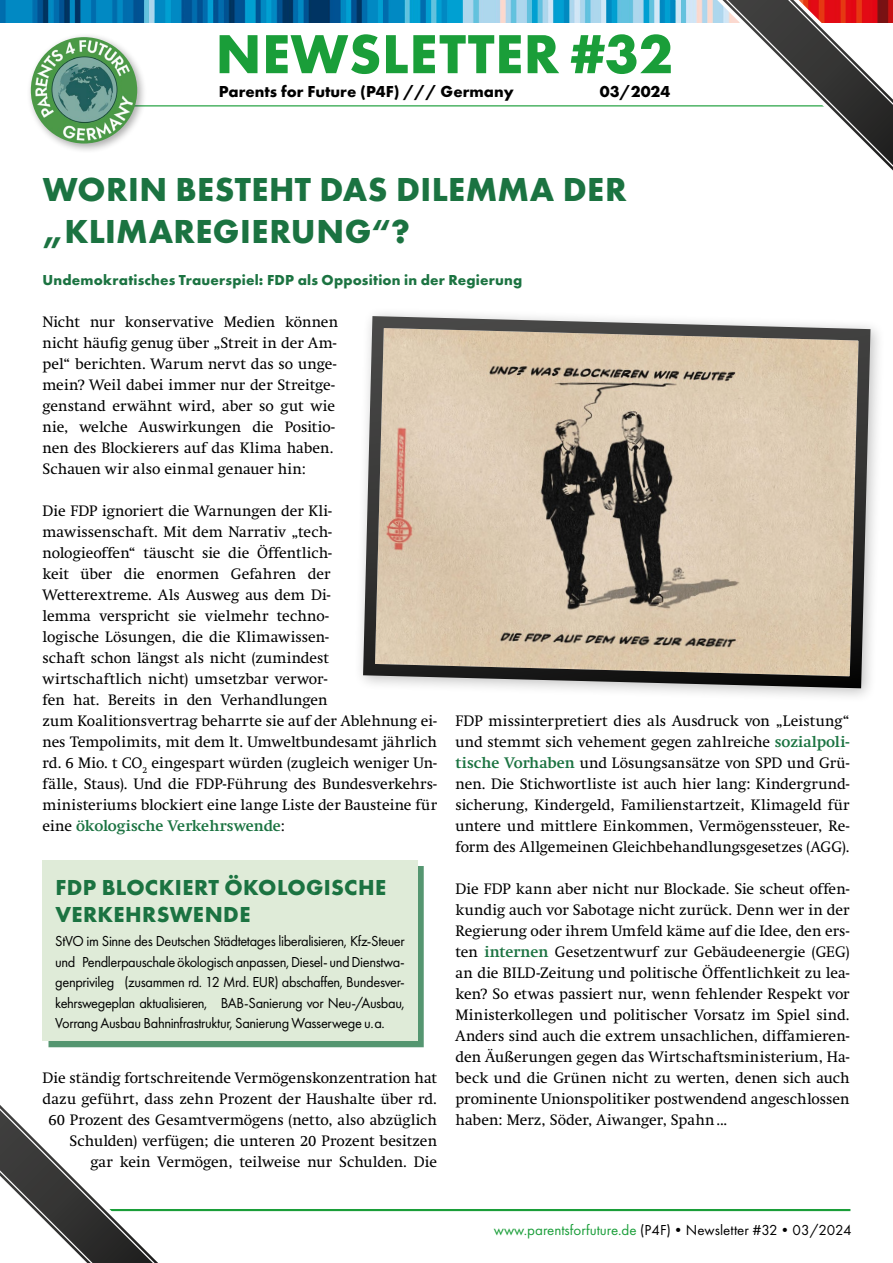
<style>
.page{position:relative;width:893px;height:1263px;background:#fff}
.page>*{position:absolute;margin:0;border:0;box-sizing:border-box;transform-origin:0 0}
.t1{font:700 57px "Futura PT";letter-spacing:.01em;color:#1a9e39}
.t2{font:700 34.5px/42px "Futura PT";letter-spacing:.015em;color:#1b7341}
.t3{font:700 22.5px/27px "Futura PT";letter-spacing:.015em;color:#1b7341}
.t4{font:700 16.5px "Futura PT";color:#000}
.t5{font:15px/21px "Swift";letter-spacing:.005em;color:#000}
.t6{font:15px/20.5px "Futura PT";letter-spacing:-.02em;color:#000;text-align:justify;scale:.96 1}
.t7{font:700 15px "Futura PT";letter-spacing:.015em;color:#1b7341}
.t8{font:15px "Futura PT";color:#000}
.s1{font-weight:700;color:#1b7341}
.s2{color:#1a9e39}
</style>
<div class="page">
<div style="left:48px;top:866px;width:376px;height:181px;background:#1b7341;opacity:.75"></div>
<div style="left:43px;top:860px;width:374px;height:181px;background:#dfebd8"></div>
<svg style="left:360px;top:313px;width:516px;height:381px;background:#bdaf9c"></svg>
<img style="left:0;top:0;width:660px;height:22px">
<hr style="left:43px;top:105px;width:807px;height:1px;background:#1a9e39">
<hr style="left:43px;top:1209px;width:807px;height:2px;background:#1a9e39">
<svg style="left:660px;top:0;width:10px;height:107px"></svg>
<svg style="left:670px;top:0;width:223px;height:171px"></svg>
<svg style="left:42px;top:1031px;width:181px;height:181px"></svg>
<svg style="left:0;top:1042px;width:212px;height:221px"></svg>
<div style="left:26px;top:33px;width:121px;height:121px;background:#000;opacity:.33"></div>
<img style="left:31px;top:37px;width:106px;height:107px;border-radius:53px">
<h1 class="t1" style="left:216px;top:17px;width:459px">NEWSLETTER #32</h1>
<p class="t4" style="left:219px;top:81px;width:296px">Parents for Future (P4F) /// Germany</p>
<p class="t4" style="left:600px;top:81px;width:72px">03/2024</p>
<h2 class="t2" style="left:43px;top:168px;width:586px">WORIN BESTEHT DAS DILEMMA DER „KLIMAREGIERUNG“?</h2>
<p class="t7" style="left:43px;top:270px;width:481px">Undemokratisches Trauerspiel: FDP als Opposition in der Regierung</p>
<p class="t5" style="left:43px;top:311px;width:297px">Nicht nur konservative Medien können nicht häufig genug über „Streit in der Am&shy;pel“ berichten. Warum nervt das so unge&shy;mein? Weil dabei immer nur der Streitge&shy;genstand erwähnt wird, aber so gut wie nie, welche Auswirkungen die Positio&shy;nen des Blockierers auf das Klima haben.<br>Schauen wir also einmal genauer hin:</p>
<p class="t5" style="left:43px;top:500px;width:396px">Die FDP ignoriert die Warnungen der Kli&shy;mawissenschaft. Mit dem Narrativ „tech-<br>nologieoffen“ täuscht sie die Öffentlich-<br>keit über die enormen Gefahren der Wetterextreme. Als Ausweg aus dem Di-<br>lemma verspricht sie vielmehr techno-<br>logische Lösungen, die die Klimawissen-<br>schaft schon längst als nicht (zumindest<br>wirtschaftlich nicht) umsetzbar verwor-<br>fen hat. Bereits in den Verhandlungen<br>zum Koalitionsvertrag beharrte sie auf der Ablehnung ei&shy;nes Tempolimits, mit dem lt. Umweltbundesamt jährlich rd. 6 Mio. t CO<sub>2</sub> eingespart würden (zugleich weniger Un&shy;fälle, Staus). Und die FDP-Führung des Bundesverkehrs&shy;ministeriums blockiert eine lange Liste der Bausteine für eine <span class="s1">ökologische Verkehrswende</span>:</p>
<h3 class="t3" style="left:55px;top:873px;width:332px">FDP BLOCKIERT ÖKOLOGISCHE<br>VERKEHRSWENDE</h3>
<p class="t6" style="left:55px;top:931px;width:366px">StVO im Sinne des Deutschen Städtetages liberalisieren, Kfz-Steuer und Pendlerpauschale ökologisch anpassen, Diesel- und Dienstwa&shy;genprivileg (zusammen rd. 12 Mrd. EUR) abschaffen, Bundesver&shy;kehrswegeplan aktualisieren, BAB-Sanierung vor Neu-/Ausbau, Vorrang Ausbau Bahninfrastruktur, Sanierung Wasserwege u.a.</p>
<p class="t5" style="left:43px;top:1067px;width:396px;text-align:right">Die ständig fortschreitende Vermögenskonzentration hat dazu geführt, dass zehn Prozent der Haushalte über rd.<br>60 Prozent des Gesamtvermögens (netto, also abzüglich Schulden) verfügen; die unteren 20 Prozent besitzen<br>gar kein Vermögen, teilweise nur Schulden. Die</p>
<p class="t5" style="left:455px;top:710px;width:396px;text-align:justify">FDP missinterpretiert dies als Ausdruck von „Leistung“ und stemmt sich vehement gegen zahlreiche <span class="s1">sozialpoli&shy;tische Vorhaben</span> und Lösungsansätze von SPD und Grü&shy;nen. Die Stichwortliste ist auch hier lang: Kindergrund&shy;sicherung, Kindergeld, Familienstartzeit, Klimageld für untere und mittlere Einkommen, Vermögenssteuer, Re&shy;form des Allgemeinen Gleichbehandlungsgesetzes (AGG).</p>
<p class="t5" style="left:455px;top:878px;width:396px;text-align:justify">Die FDP kann aber nicht nur Blockade. Sie scheut offen&shy;kundig auch vor Sabotage nicht zurück. Denn wer in der Regierung oder ihrem Umfeld käme auf die Idee, den ers&shy;ten <span class="s1">internen</span> Gesetzentwurf zur Gebäudeenergie (GEG) an die BILD-Zeitung und politische Öffentlichkeit zu lea&shy;ken? So etwas passiert nur, wenn fehlender Respekt vor Ministerkollegen und politischer Vorsatz im Spiel sind.<br>Anders sind auch die extrem unsachlichen, diffamieren&shy;den Äußerungen gegen das Wirtschaftsministerium, Ha&shy;beck und die Grünen nicht zu werten, denen sich auch prominente Unionspolitiker postwendend angeschlossen haben: Merz, Söder, Aiwanger, Spahn...</p>
<p class="t8" style="left:494px;top:1221px;width:359px"><span class="s2">www.parentsforfuture.de</span> (P4F)•Newsletter #32•03/2024</p>
</div>
